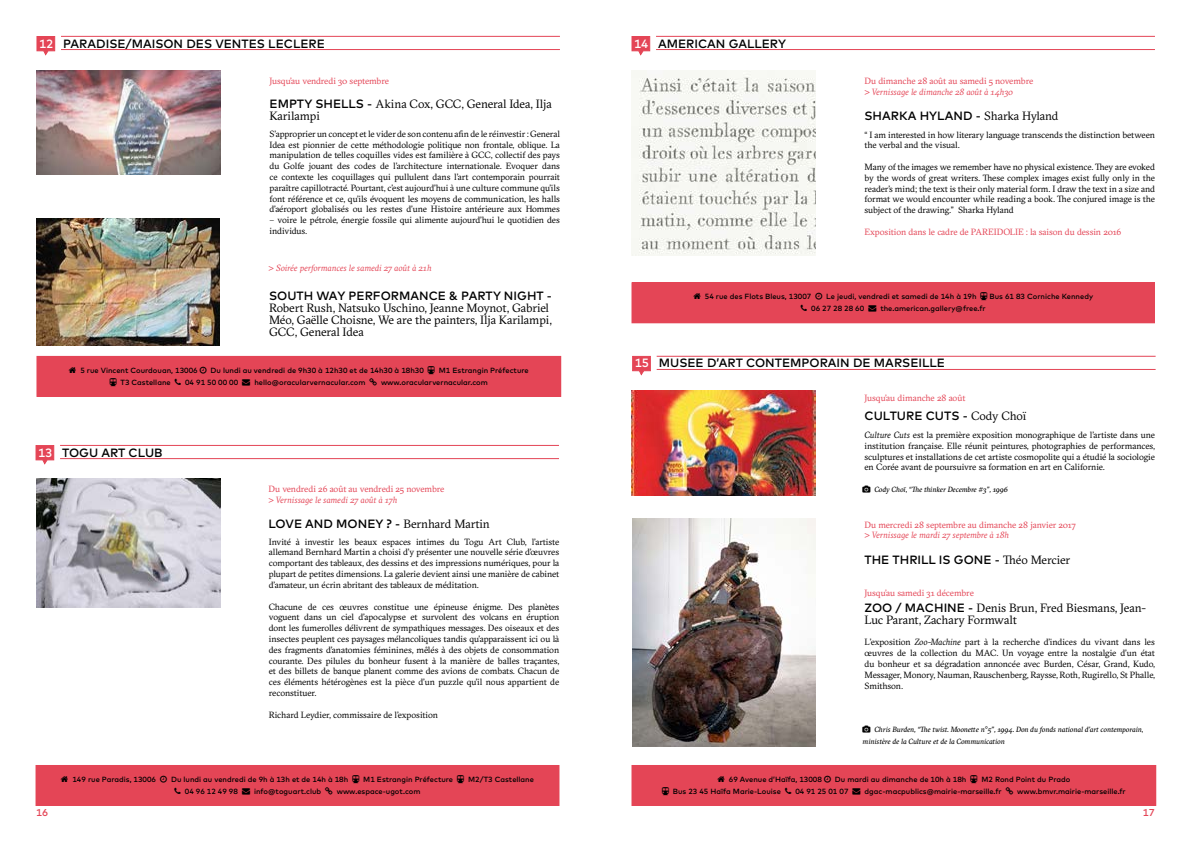
<style>
.page{position:relative;width:1191px;height:842px;background:#fff}
.page>*{position:absolute;margin:0;border:0;box-sizing:border-box;transform-origin:0 0}
.t1{font:500 12px "Mark";color:#000}
.t2{font:12px/12px "GT Sectra";letter-spacing:-.01em;color:#000}
.t3{font:500 10px "Mark";color:#e44556}
.t4{font:9px/10.8px "GT Sectra";letter-spacing:-.005em;color:#000;text-align:justify}
.t5{font:9px "GT Sectra";letter-spacing:-.01em;color:#e44556}
.t6{font:italic 9px "GT Sectra";letter-spacing:-.005em;color:#e44556}
.t7{font:500 7.5px "Mark";color:#000}
.t8{font:italic 7.5px/12px "GT Sectra";letter-spacing:-.005em;color:#000}
.s1{color:#fff}
.s2{font-family:"Mark";font-weight:500}
.s3{font-family:"GT Sectra";font-weight:400}
.s4{font-style:italic}
</style>
<div class="page">
<div style="left:632px;top:283px;width:522px;height:40px;background:#e44556"></div>
<div style="left:631px;top:282px;width:524px;height:41px;border:1px solid #e44556"></div>
<hr style="left:60px;top:445px;width:499px;height:1px;background:#e44556">
<svg style="left:35px;top:445px;width:20px;height:20px"></svg>
<hr style="left:60px;top:458px;width:499px;height:1px;background:#e44556">
<div style="left:36px;top:765px;width:523px;height:40px;background:#e44556"></div>
<div style="left:36px;top:765px;width:523px;height:41px;border:1px solid #e44556"></div>
<img style="left:631px;top:71px;width:184px;height:185px">
<hr style="left:656px;top:36px;width:499px;height:1px;background:#e44556">
<svg style="left:631px;top:36px;width:19px;height:20px"></svg>
<hr style="left:656px;top:49px;width:499px;height:1px;background:#e44556">
<div style="left:632px;top:765px;width:523px;height:40px;background:#e44556"></div>
<div style="left:631px;top:765px;width:525px;height:41px;border:1px solid #e44556"></div>
<img style="left:631px;top:391px;width:184px;height:105px">
<hr style="left:656px;top:356px;width:499px;height:1px;background:#e44556">
<svg style="left:632px;top:355px;width:19px;height:21px"></svg>
<hr style="left:656px;top:369px;width:499px;height:1px;background:#e44556">
<div style="left:37px;top:356px;width:524px;height:40px;background:#e44556"></div>
<div style="left:36px;top:356px;width:525px;height:41px;border:1px solid #e44556"></div>
<img style="left:36px;top:71px;width:185px;height:103px">
<hr style="left:61px;top:36px;width:499px;height:1px;background:#e44556">
<svg style="left:36px;top:36px;width:20px;height:20px"></svg>
<hr style="left:61px;top:49px;width:499px;height:1px;background:#e44556">
<img style="left:36px;top:478px;width:185px;height:129px">
<img style="left:632px;top:519px;width:183px;height:227px">
<img style="left:36px;top:218px;width:184px;height:128px">
<h1 class="t1" style="left:39px;top:36px;width:287px"><span class="s1">12</span> PARADISE/MAISON DES VENTES LECLERE</h1>
<p class="t5" style="left:269px;top:76px;width:121px">Jusqu’au vendredi 30 septembre</p>
<h1 class="t2" style="left:269px;top:98px;width:284px"><span class="s2">EMPTY SHELLS -</span> Akina Cox, GCC, General Idea, Ilja<br>Karilampi</h1>
<p class="t4" style="left:269px;top:128px;width:292px">S’approprier un concept et le vider de son contenu afin de le réinvestir : General Idea est pionnier de cette méthodologie politique non frontale, oblique. La manipulation de telles coquilles vides est familière à GCC, collectif des pays du Golfe jouant des codes de l’architecture internationale. Evoquer dans ce contexte les coquillages qui pullulent dans l’art contemporain pourrait paraître capillotracté. Pourtant, c’est aujourd’hui à une culture commune qu’ils font référence et ce, qu’ils évoquent les moyens de communication, les halls d’aéroport globalisés ou les restes d’une Histoire antérieure aux Hommes</p>
<p class="t4" style="left:269px;top:215px;width:292px">– voire le pétrole, énergie fossile qui alimente aujourd’hui le quotidien des individus.</p>
<p class="t6" style="left:268px;top:263px;width:164px">&gt; Soirée performances le samedi 27 août à 21h</p>
<h1 class="t1" style="left:269px;top:289px;width:284px">SOUTH WAY PERFORMANCE &amp; PARTY NIGHT -</h1>
<h1 class="t2" style="left:269px;top:302px;width:284px">Robert Rush, Natsuko Uschino, Jeanne Moynot, Gabriel<br>Méo, Gaëlle Choisne, We are the painters, Ilja Karilampi,<br>GCC, General Idea</h1>
<p class="t7" style="left:80px;top:366px;width:119px">5 rue Vincent Courdouan, 13006</p>
<p class="t7" style="left:211px;top:366px;width:215px">Du lundi au vendredi de 9h30 à 12h30 et de 14h30 à 18h30</p>
<p class="t7" style="left:439px;top:366px;width:91px">M1 Estrangin Préfecture</p>
<p class="t7" style="left:120px;top:378px;width:52px">T3 Castellane</p>
<p class="t7" style="left:185px;top:378px;width:182px">04 91 50 00 00 → hello@oracularvernacular.com</p>
<p class="t7" style="left:381px;top:378px;width:108px">www.oracularvernacular.com</p>
<h1 class="t1" style="left:38px;top:445px;width:126px"><span class="s1">13</span> TOGU ART CLUB</h1>
<p class="t5" style="left:268px;top:483px;width:177px">Du vendredi 26 août au vendredi 25 novembre</p>
<p class="t6" style="left:268px;top:494px;width:130px">&gt; Vernissage le samedi 27 août à 17h</p>
<h1 class="t1" style="left:268px;top:517px;width:223px">LOVE AND MONEY ? - <span class="s3">Bernhard Martin</span></h1>
<p class="t4" style="left:269px;top:536px;width:292px">Invité à investir les beaux espaces intimes du Togu Art Club, l’artiste allemand Bernhard Martin a choisi d’y présenter une nouvelle série d’œuvres comportant des tableaux, des dessins et des impressions numériques, pour la plupart de petites dimensions. La galerie devient ainsi une manière de cabinet d’amateur, un écrin abritant des tableaux de méditation.</p>
<p class="t4" style="left:269px;top:601px;width:292px">Chacune de ces œuvres constitue une épineuse énigme. Des planètes voguent dans un ciel d’apocalypse et survolent des volcans en éruption dont les fumerolles délivrent de sympathiques messages. Des oiseaux et des insectes peuplent ces paysages mélancoliques tandis qu’apparaissent ici ou là des fragments d’anatomies féminines, mêlés à des objets de consommation courante. Des pilules du bonheur fusent à la manière de balles traçantes, et des billets de banque planent comme des avions de combats. Chacun de ces éléments hétérogènes est la pièce d’un puzzle qu’il nous appartient de reconstituer.</p>
<p class="t4" style="left:269px;top:709px;width:171px">Richard Leydier, commissaire de l’exposition</p>
<p class="t7" style="left:72px;top:775px;width:85px">149 rue Paradis, 13006</p>
<p class="t7" style="left:171px;top:775px;width:179px">Du lundi au vendredi de 9h à 13h et de 14h à 18h</p>
<p class="t7" style="left:363px;top:775px;width:91px">M1 Estrangin Préfecture</p>
<p class="t7" style="left:468px;top:775px;width:67px">M2/T3 Castellane</p>
<p class="t7" style="left:185px;top:787px;width:138px">04 96 12 49 98 → info@toguart.club</p>
<p class="t7" style="left:337px;top:787px;width:85px">www.espace-ugot.com</p>
<h1 class="t1" style="left:634px;top:36px;width:153px"><span class="s1">14</span> AMERICAN GALLERY</h1>
<p class="t5" style="left:864px;top:76px;width:170px">Du dimanche 28 août au samedi 5 novembre</p>
<p class="t6" style="left:864px;top:86px;width:150px">&gt; Vernissage le dimanche 28 août à 14h30</p>
<p class="t6" style="left:864px;top:76px;width:170px">&gt; Vente ux enchères le dimanche 28 a ût à 14h</p>
<h1 class="t1" style="left:864px;top:109px;width:195px">SHARKA HYLAND - <span class="s3">Sharka Hyland</span></h1>
<p class="t4" style="left:864px;top:129px;width:292px">“ I am interested in how literary language transcends the distinction between the verbal and the visual.</p>
<p class="t4" style="left:864px;top:162px;width:292px">Many of the images we remember have no physical existence. They are evoked by the words of great writers. These complex images exist fully only in the reader’s mind; the text is their only material form. I draw the text in a size and format we would encounter while reading a book. The conjured image is the subject of the drawing.” Sharka Hyland</p>
<p class="t5" style="left:864px;top:226px;width:258px">Exposition dans le cadre de PAREIDOLIE : la saison du dessin 2016</p>
<p class="t7" style="left:705px;top:292px;width:108px">54 rue des Flots Bleus, 13007</p>
<p class="t7" style="left:826px;top:292px;width:152px">Le jeudi, vendredi et samedi de 14h à 19h</p>
<p class="t7" style="left:989px;top:292px;width:105px">Bus 61 83 Corniche Kennedy</p>
<p class="t7" style="left:811px;top:304px;width:176px">06 27 28 28 60 → the.american.gallery@free.fr</p>
<h1 class="t1" style="left:634px;top:356px;width:312px"><span class="s1">15</span> MUSEE D’ART CONTEMPORAIN DE MARSEILLE</h1>
<p class="t5" style="left:864px;top:393px;width:102px">Jusqu’au dimanche 28 août</p>
<h1 class="t1" style="left:864px;top:409px;width:163px">CULTURE CUTS - <span class="s3">Cody Choï</span></h1>
<p class="t4" style="left:864px;top:429px;width:292px"><span class="s4">Culture Cuts</span> est la première exposition monographique de l’artiste dans une institution française. Elle réunit peintures, photographies de performances, sculptures et installations de cet artiste cosmopolite qui a étudié la sociologie en Corée avant de poursuivre sa formation en art en Californie.</p>
<p class="t8" style="left:874px;top:483px;width:135px">Cody Choï, “The thinker Decembre #3”, 1996</p>
<p class="t5" style="left:864px;top:519px;width:213px">Du mercredi 28 septembre au dimanche 28 janvier 2017</p>
<p class="t6" style="left:864px;top:530px;width:146px">&gt; Vernissage le mardi 27 septembre à 18h</p>
<h1 class="t1" style="left:864px;top:553px;width:207px">THE THRILL IS GONE - <span class="s3">Théo Mercier</span></h1>
<p class="t5" style="left:864px;top:587px;width:111px">Jusqu’au samedi 31 décembre</p>
<h1 class="t2" style="left:864px;top:602px;width:283px"><span class="s2">ZOO / MACHINE -</span> Denis Brun, Fred Biesmans, Jean-<br>Luc Parant, Zachary Formwalt</h1>
<p class="t4" style="left:864px;top:637px;width:292px">L’exposition <span class="s4">Zoo-Machine</span> part à la recherche d’indices du vivant dans les œuvres de la collection du MAC. Un voyage entre la nostalgie d’un état du bonheur et sa dégradation annoncée avec Burden, César, Grand, Kudo, Messager, Monory, Nauman, Rauschenberg, Raysse, Roth, Rugirello, St Phalle, Smithson.</p>
<p class="t8" style="left:862px;top:723px;width:282px;text-indent:12px">Chris Burden, “The twist. Moonette n°5”, 1994. Don du fonds national d’art contemporain, ministère de la Culture et de la Communication</p>
<p class="t7" style="left:729px;top:775px;width:95px">69 Avenue d’Haïfa, 13008</p>
<p class="t7" style="left:835px;top:775px;width:133px">Du mardi au dimanche de 10h à 18h</p>
<p class="t7" style="left:981px;top:775px;width:90px">M2 Rond Point du Prado</p>
<p class="t7" style="left:673px;top:787px;width:110px">Bus 23 45 Haïfa Marie-Louise</p>
<p class="t7" style="left:795px;top:787px;width:208px">04 91 25 01 07 → dgac-macpublics@mairie-marseille.fr</p>
<p class="t7" style="left:1017px;top:787px;width:110px">www.bmvr.mairie-marseille.fr</p>
<p class="t3" style="left:36px;top:807px;width:13px">16</p>
<p class="t3" style="left:1143px;top:807px;width:13px">17</p>
</div>
